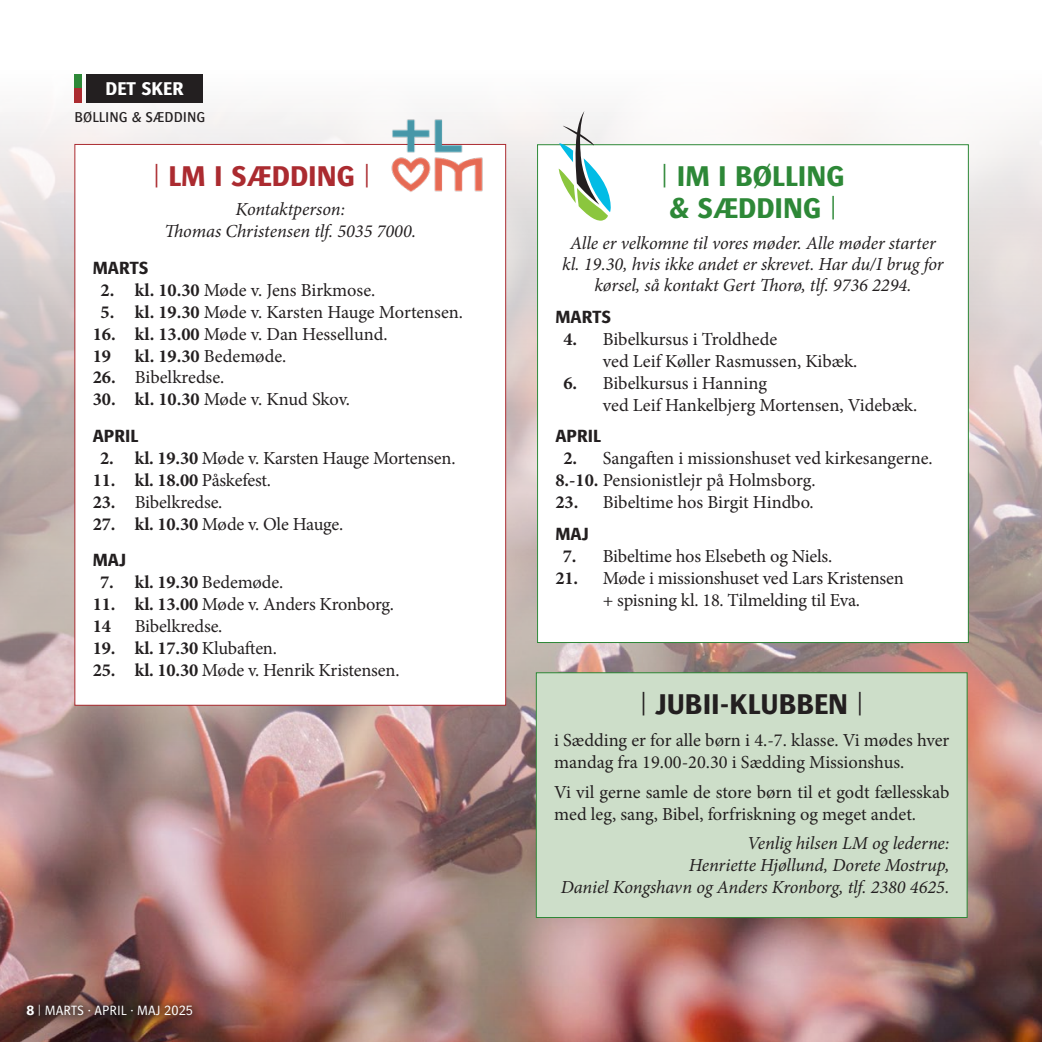
<style>
.page{position:relative;width:1042px;height:1042px;background:#fff}
.page>*{position:absolute;margin:0;border:0;box-sizing:border-box;transform-origin:0 0}
.t1{font:700 29.75px "Bosis Std";color:#2d8837}
.t2{font:700 29.75px "Bosis Std";color:#231f20}
.t3{font:700 29.75px "Bosis Std";color:#ab2b30}
.t4{font:700 19.25px "Bosis Std";color:#fff}
.t5{font:18.38px/21.9px "Minion Pro";letter-spacing:-.005em;color:#231f20}
.t6{font:italic 18.38px/21px "Minion Pro";letter-spacing:-.005em;color:#231f20;text-align:center}
.t7{font:700 18.38px "Minion Pro";letter-spacing:-.01em;color:#231f20}
.t8{font:700 18.38px "Bosis Std";color:#231f20}
.t9{font:500 14.88px "Bosis Std";color:#231f20}
.t10{font:300 14px "Bosis Std";color:#fff}
.s1{font-weight:700}
.s2{font-weight:400}
</style>
<div class="page">
<img style="left:0;top:74px;width:1042px;height:968px">
<div style="left:74px;top:74px;width:7px;height:14px;background:#2d8837"></div>
<div style="left:74px;top:88px;width:7px;height:15px;background:#ab2b30"></div>
<div style="left:86px;top:74px;width:117px;height:29px;background:#231f20"></div>
<div style="left:537px;top:145px;width:431px;height:497px;background:#fff"></div>
<svg style="left:559px;top:111px;width:52px;height:110px"></svg>
<div style="left:16px;top:995px;width:187px;height:31px;background:#231f20;opacity:.5"></div>
<div style="left:536px;top:673px;width:431px;height:244px;background:#cddec9"></div>
<div style="left:536px;top:672px;width:431px;height:246px;border:1px solid #2d8837"></div>
<div style="left:75px;top:144px;width:431px;height:561px;background:#fff"></div>
<img style="left:390px;top:119px;width:93px;height:73px">
<p class="t4" style="left:106px;top:78px;width:80px">DET SKER</p>
<p class="t9" style="left:74px;top:109px;width:133px">BØLLING &amp; SÆDDING</p>
<p class="t3" style="left:153px;top:159px;width:219px">| LM I SÆDDING |</p>
<p class="t6" style="left:164px;top:198px;width:253px;line-height:22.1px">Kontaktperson:<br>Thomas Christensen tlf. 5035 7000.</p>
<p class="t8" style="left:93px;top:258px;width:57px">MARTS</p>
<p class="t5" style="left:101px;top:279px;width:276px"><span class="s1">2. kl. 10.30</span> Møde v. Jens Birkmose.</p>
<p class="t5" style="left:101px;top:301px;width:364px"><span class="s1">5. kl. 19.30</span> Møde v. Karsten Hauge Mortensen.</p>
<p class="t5" style="left:93px;top:323px;width:296px"><span class="s1">16. kl. 13.00</span> Møde v. Dan Hessellund.</p>
<p class="t7" style="left:93px;top:343px;width:20px">19</p>
<p class="t5" style="left:135px;top:345px;width:153px"><span class="s1">kl. 19.30</span> Bedemøde.</p>
<p class="t5" style="left:93px;top:367px;width:133px"><span class="s1">26.</span> Bibelkredse.</p>
<p class="t5" style="left:93px;top:389px;width:259px"><span class="s1">30. kl. 10.30</span> Møde v. Knud Skov.</p>
<p class="t8" style="left:93px;top:426px;width:47px">APRIL</p>
<p class="t5" style="left:100px;top:447px;width:357px"><span class="s1">2. kl. 19.30</span> Møde v. Karsten Hauge Mortensen.</p>
<p class="t7" style="left:93px;top:467px;width:180px">11. kl. 18.00 <span class="s2">Påskefest.</span></p>
<p class="t5" style="left:93px;top:491px;width:131px"><span class="s1">23.</span> Bibelkredse.</p>
<p class="t5" style="left:93px;top:513px;width:252px"><span class="s1">27. kl. 10.30</span> Møde v. Ole Hauge.</p>
<p class="t8" style="left:93px;top:550px;width:35px">MAJ</p>
<p class="t7" style="left:100px;top:569px;width:184px">7. kl. 19.30 <span class="s2">Bedemøde.</span></p>
<p class="t5" style="left:93px;top:593px;width:303px"><span class="s1">11. kl. 13.00</span> Møde v. Anders Kronborg.</p>
<p class="t7" style="left:93px;top:613px;width:20px">14</p>
<p class="t5" style="left:135px;top:615px;width:89px">Bibelkredse.</p>
<p class="t7" style="left:93px;top:635px;width:186px">19. kl. 17.30 <span class="s2">Klubaften.</span></p>
<p class="t5" style="left:93px;top:659px;width:308px"><span class="s1">25. kl. 10.30</span> Møde v. Henrik Kristensen.</p>
<p class="t10" style="left:26px;top:1003px;width:168px"><span class="s1">8</span> | MARTS · APRIL · MAJ 2025</p>
<p class="t1" style="left:661px;top:159px;width:185px">| IM I BØLLING</p>
<p class="t1" style="left:669px;top:192px;width:169px">&amp; SÆDDING |</p>
<p class="t6" style="left:562px;top:233px;width:383px">Alle er velkomne til vores møder. Alle møder starter kl. 19.30, hvis ikke andet er skrevet. Har du/I brug for kørsel, så kontakt Gert Thorø, tlf. 9736 2294.</p>
<p class="t8" style="left:555px;top:307px;width:57px">MARTS</p>
<p class="t5" style="left:603px;top:328px;width:256px;text-indent:-39px"><span class="s1">4.</span> Bibelkursus i Troldhede<br>ved Leif Køller Rasmussen, Kibæk.</p>
<p class="t5" style="left:603px;top:372px;width:316px;text-indent:-39px"><span class="s1">6.</span> Bibelkursus i Hanning<br>ved Leif Hankelbjerg Mortensen, Videbæk.</p>
<p class="t8" style="left:555px;top:426px;width:47px">APRIL</p>
<p class="t5" style="left:563px;top:448px;width:371px"><span class="s1">2.</span> Sangaften i missionshuset ved kirkesangerne.</p>
<p class="t5" style="left:555px;top:469px;width:262px"><span class="s1">8.-10.</span> Pensionistlejr på Holmsborg.</p>
<p class="t5" style="left:555px;top:491px;width:260px"><span class="s1">23.</span> Bibeltime hos Birgit Hindbo.</p>
<p class="t8" style="left:555px;top:523px;width:35px">MAJ</p>
<p class="t5" style="left:563px;top:545px;width:271px"><span class="s1">7.</span> Bibeltime hos Elsebeth og Niels.</p>
<p class="t5" style="left:555px;top:567px;width:350px;text-align:center"><span class="s1">21.</span> Møde i missionshuset ved Lars Kristensen + spisning kl. 18. Tilmelding til Eva.</p>
<p class="t2" style="left:640px;top:687px;width:225px">| JUBII-KLUBBEN |</p>
<p class="t5" style="left:554px;top:729px;width:397px">i Sædding er for alle børn i 4.-7. klasse. Vi mødes hver mandag fra 19.00-20.30 i Sædding Missionshus.</p>
<p class="t5" style="left:554px;top:781px;width:397px">Vi vil gerne samle de store børn til et godt fællesskab med leg, sang, Bibel, forfriskning og meget andet.</p>
<p class="t6" style="left:747px;top:833px;width:204px">Venlig hilsen LM og lederne:</p>
<p class="t6" style="left:689px;top:855px;width:262px">Henriette Hjøllund, Dorete Mostrup,</p>
<p class="t6" style="left:561px;top:877px;width:390px">Daniel Kongshavn og Anders Kronborg, tlf. 2380 4625.</p>
</div>
